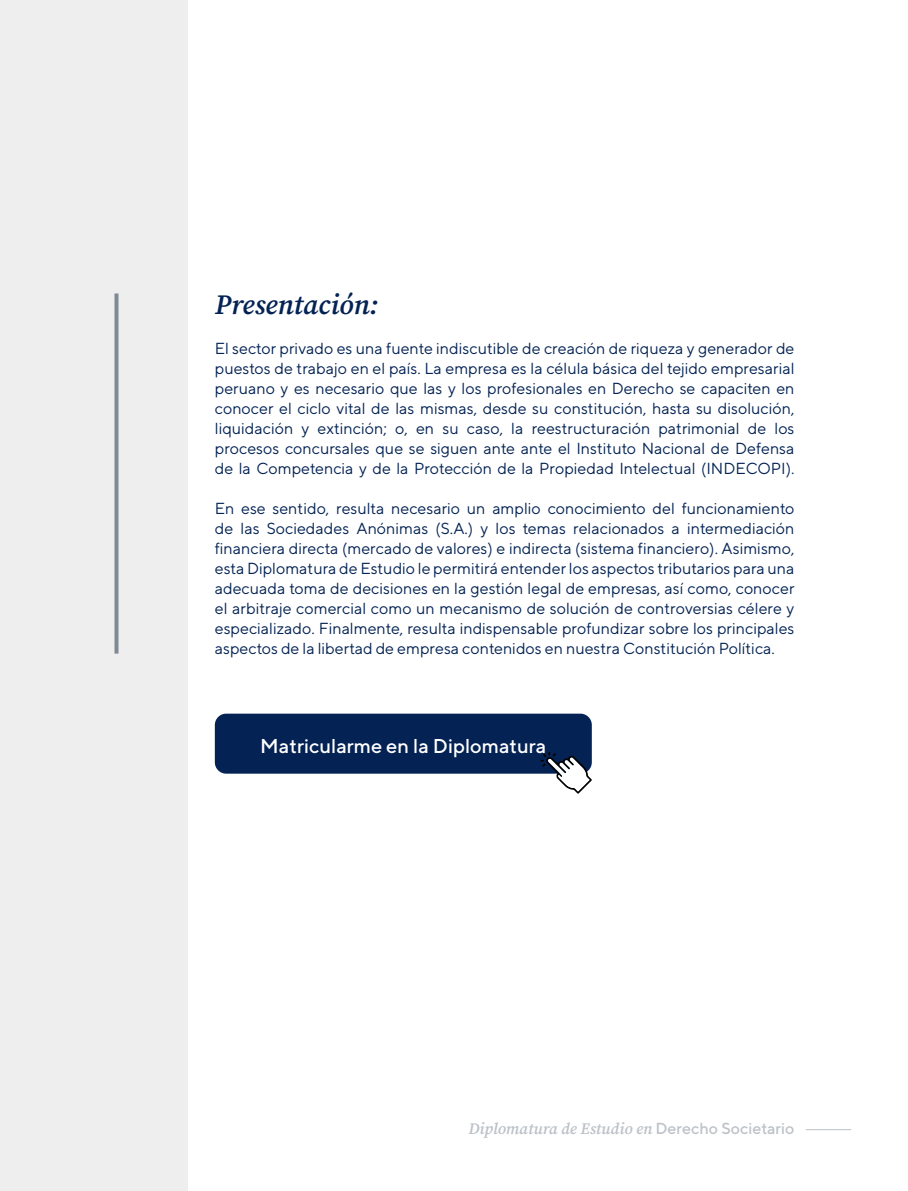
<style>
.page{position:relative;width:908px;height:1191px;background:#fff}
.page>*{position:absolute;margin:0;border:0;box-sizing:border-box;transform-origin:0 0}
.t1{font:italic 600 28px "Source Serif Pro";color:#042354}
.t2{font:500 20px "TT Norms";color:#fff}
.t3{font:16px/20px "TT Norms";color:#042354;text-align:justify}
.t4{font:italic 600 16px "Source Serif Pro";color:#bcc2c8}
.s1{font-family:"TT Norms";font-weight:500;font-style:normal}
</style>
<div class="page">
<div style="left:0;top:0;width:187px;height:1191px;background:#eee"></div>
<hr style="left:805px;top:1129px;width:45px;height:1px;background:#bcc2c8">
<svg style="left:114px;top:293px;width:4px;height:360px"></svg>
<div style="left:215px;top:713px;width:376px;height:60px;background:#042354;border-radius:11px"></div>
<svg style="left:540px;top:752px;width:51px;height:42px"></svg>
<h1 class="t1" style="left:215px;top:285px;width:165px">Presentación:</h1>
<p class="t3" style="left:215px;top:337px;width:581px">El sector privado es una fuente indiscutible de creación de riqueza y generador de puestos de trabajo en el país. La empresa es la célula básica del tejido empresarial peruano y es necesario que las y los profesionales en Derecho se capaciten en conocer el ciclo vital de las mismas, desde su constitución, hasta su disolución, liquidación y extinción; o, en su caso, la reestructuración patrimonial de los procesos concursales que se siguen ante ante el Instituto Nacional de Defensa de la Competencia y de la Protección de la Propiedad Intelectual (INDECOPI).</p>
<p class="t3" style="left:215px;top:497px;width:581px">En ese sentido, resulta necesario un amplio conocimiento del funcionamiento de las Sociedades Anónimas (S.A.) y los temas relacionados a intermediación financiera directa (mercado de valores) e indirecta (sistema financiero). Asimismo, esta Diplomatura de Estudio le permitirá entender los aspectos tributarios para una adecuada toma de decisiones en la gestión legal de empresas, así como, conocer el arbitraje comercial como un mecanismo de solución de controversias célere y especializado. Finalmente, resulta indispensable profundizar sobre los principales aspectos de la libertad de empresa contenidos en nuestra Constitución Política.</p>
<p class="t2" style="left:260px;top:734px;width:287px">Matricularme en la Diplomatura</p>
<p class="t4" style="left:468px;top:1117px;width:327px">Diplomatura de Estudio en <span class="s1">Derecho Societario</span></p>
</div>
